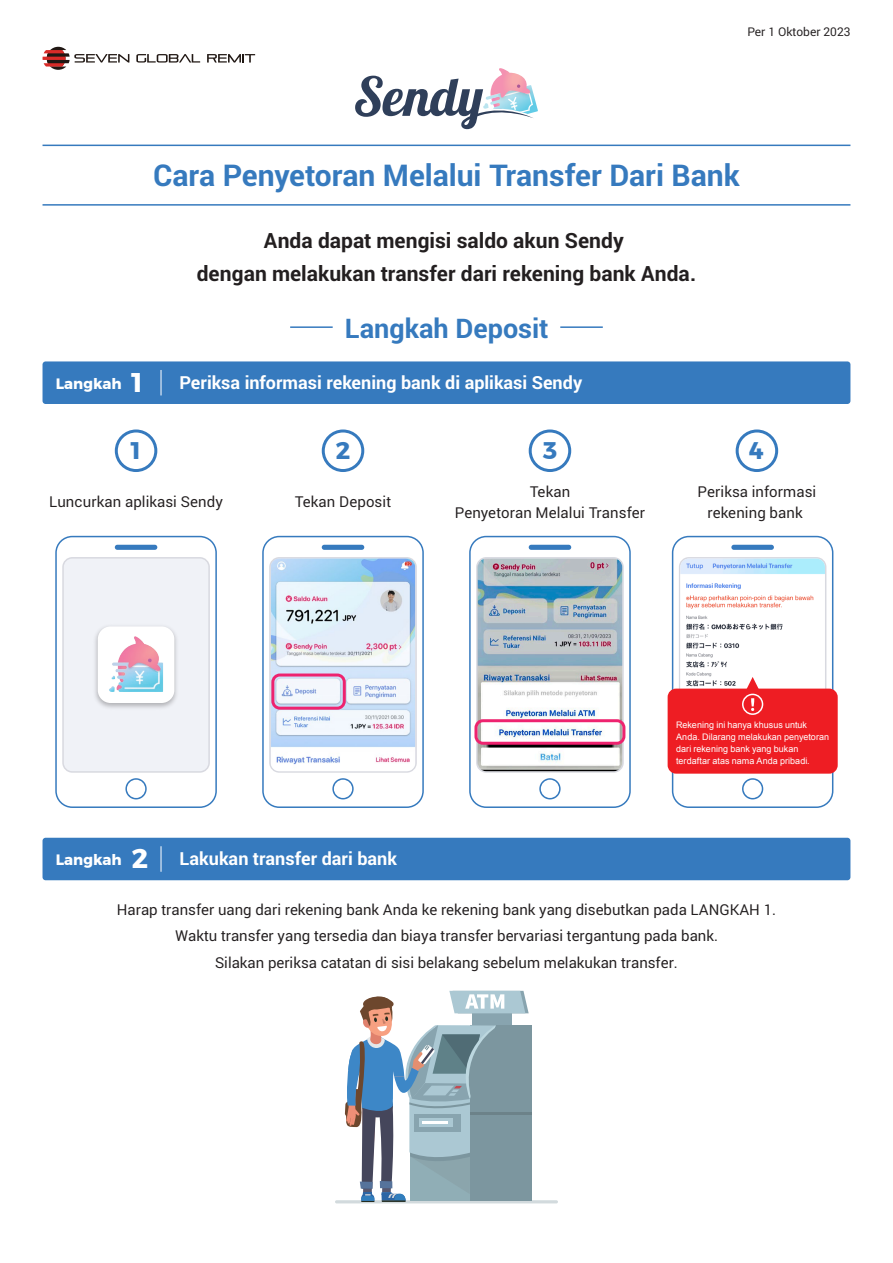
<style>
.page{position:relative;width:893px;height:1263px;background:#fff}
.page>*{position:absolute;margin:0;border:0;box-sizing:border-box;transform-origin:0 0}
.t1{font:700 30px "Roboto";letter-spacing:-.005em;color:#367abe}
.t2{font:700 27px "Roboto";color:#367abe}
.t3{font:700 24px "Montserrat";color:#367abe}
.t4{font:700 21px/33px "Roboto";color:#231f20;text-align:center}
.t5{font:700 18px "Roboto";color:#fff}
.t6{font:15px/21px "Roboto";color:#231f20;text-align:center}
.t7{font:700 15px "Montserrat";color:#fff}
.t8{font:12px "Roboto";color:#231f20}
.t9{font:9px/12px "Arial";letter-spacing:.005em;color:#fff}
.s1{font-size:27px}
.s2{font-family:"Montserrat";font-size:15px}
.s3{font-family:"Montserrat";font-size:27px}
</style>
<div class="page">
<svg style="left:262px;top:536px;width:162px;height:272px"></svg>
<div style="left:322px;top:545px;width:42px;height:5px;background:#367abe;border-radius:3px"></div>
<svg style="left:55px;top:536px;width:162px;height:272px"></svg>
<svg style="left:355px;top:68px;width:183px;height:61px"></svg>
<svg style="left:136px;top:54px;width:64px;height:9px"></svg>
<svg style="left:207px;top:54px;width:48px;height:9px"></svg>
<svg style="left:43px;top:47px;width:86px;height:23px"></svg>
<div style="left:43px;top:361px;width:807px;height:43px;background:#367abe;border-radius:3px"></div>
<svg style="left:161px;top:370px;width:1px;height:25px"></svg>
<hr style="left:43px;top:204px;width:807px;height:2px;background:#367abe">
<hr style="left:290px;top:326px;width:43px;height:2px;background:#367abe">
<hr style="left:560px;top:326px;width:43px;height:2px;background:#367abe">
<hr style="left:43px;top:145px;width:807px;height:1px;background:#367abe">
<svg style="left:115px;top:429px;width:42px;height:43px"></svg>
<svg style="left:322px;top:429px;width:42px;height:43px"></svg>
<svg style="left:529px;top:429px;width:42px;height:43px"></svg>
<svg style="left:736px;top:429px;width:42px;height:43px"></svg>
<svg style="left:469px;top:536px;width:162px;height:272px"></svg>
<div style="left:43px;top:838px;width:807px;height:42px;background:#367abe;border-radius:3px"></div>
<svg style="left:161px;top:846px;width:1px;height:26px"></svg>
<div style="left:668px;top:689px;width:170px;height:85px;background:#ee1d23;border-radius:9px"></div>
<svg style="left:672px;top:536px;width:161px;height:272px"></svg>
<hr style="left:335px;top:1200px;width:223px;height:3px;background:#96a9b0;border-radius:2px">
<div style="left:470px;top:1025px;width:62px;height:176px;background:#7c969f"></div>
<hr style="left:470px;top:1112px;width:61px;height:2px;background:#6c8289">
<svg style="left:345px;top:991px;width:184px;height:211px"></svg>
<p class="t8" style="left:747px;top:23px;width:105px">Per 1 Oktober 2023</p>
<h1 class="t1" style="left:153px;top:154px;width:588px">Cara Penyetoran Melalui Transfer Dari Bank</h1>
<h3 class="t4" style="left:197px;top:223px;width:501px">Anda dapat mengisi saldo akun Sendy<br>dengan melakukan transfer dari rekening bank Anda.</h3>
<h2 class="t2" style="left:345px;top:310px;width:205px">Langkah Deposit</h2>
<p class="t7" style="left:56px;top:371px;width:88px">Langkah <span class="s1">1</span></p>
<p class="t5" style="left:179px;top:370px;width:404px">Periksa informasi rekening bank di aplikasi Sendy</p>
<h3 class="t3" style="left:131px;top:431px;width:11px">1</h3>
<h3 class="t3" style="left:336px;top:431px;width:16px">2</h3>
<h3 class="t3" style="left:543px;top:431px;width:16px">3</h3>
<h3 class="t3" style="left:750px;top:431px;width:16px">4</h3>
<p class="t6" style="left:49px;top:491px;width:176px">Luncurkan aplikasi Sendy</p>
<p class="t6" style="left:295px;top:491px;width:98px">Tekan Deposit</p>
<p class="t6" style="left:455px;top:480px;width:192px">Tekan<br>Penyetoran Melalui Transfer</p>
<p class="t6" style="left:697px;top:480px;width:120px">Periksa informasi rekening bank</p>
<p class="t5" style="left:56px;top:846px;width:343px"><span class="s2">Langkah</span> <span class="s3">2</span> Lakukan transfer dari bank</p>
<p class="t9" style="left:676px;top:719px;width:155px">Rekening ini hanya khusus untuk Anda. Dilarang melakukan penyetoran dari rekening bank yang bukan terdaftar atas nama Anda pribadi.</p>
<p class="t6" style="left:117px;top:896px;width:661px;line-height:26.2px">Harap transfer uang dari rekening bank Anda ke rekening bank yang disebutkan pada LANGKAH 1.<br>Waktu transfer yang tersedia dan biaya transfer bervariasi tergantung pada bank.<br>Silakan periksa catatan di sisi belakang sebelum melakukan transfer.</p>
</div>
